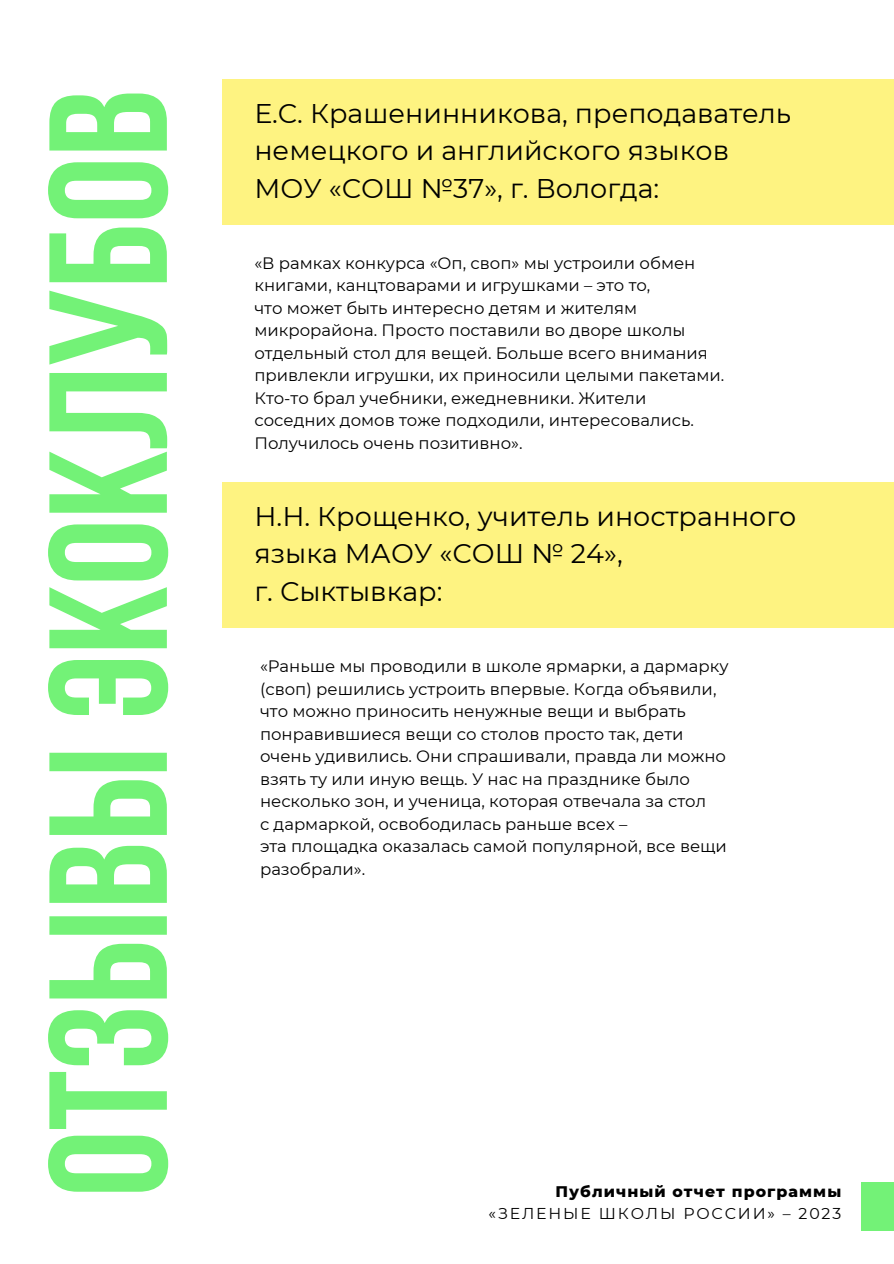
<style>
.page{position:relative;width:894px;height:1264px;background:#fff}
.page>*{position:absolute;margin:0;border:0;box-sizing:border-box;transform-origin:0 0}
.t1{font:167.7px "Bebas Neue Cyrillic";color:#73f277}
.t2{font:27px/37.2px "Montserrat";color:#000}
.t3{font:16.5px/22.5px "Montserrat";color:#000}
.t4{font:15.75px "Montserrat";letter-spacing:.12em;color:#000}
.t5{font:800 15.75px "Montserrat";letter-spacing:.07em;color:#000}
</style>
<div class="page">
<div style="left:222px;top:79px;width:671px;height:146px;background:#fef381"></div>
<div style="left:222px;top:482px;width:671px;height:145px;background:#fef381"></div>
<div style="left:861px;top:1182px;width:32px;height:48px;background:#73f277"></div>
<h1 class="t1" style="left:41px;top:1196px;width:1108px;rotate:-90deg">ОТЗЫВЫЭКОКЛУБОВ</h1>
<h2 class="t2" style="left:254px;top:95px;width:538px">Е.С. Крашенинникова, преподаватель немецкого и английского языков<br>МОУ «СОШ №37», г. Вологда:</h2>
<p class="t3" style="left:254px;top:252px;width:471px">«В рамках конкурса «Оп, своп» мы устроили обмен книгами, канцтоварами и игрушками – это то,<br>что может быть интересно детям и жителям микрорайона. Просто поставили во дворе школы отдельный стол для вещей. Больше всего внимания привлекли игрушки, их приносили целыми пакетами.<br>Кто-то брал учебники, ежедневники. Жители соседних домов тоже подходили, интересовались.<br>Получилось очень позитивно».</p>
<h2 class="t2" style="left:254px;top:498px;width:543px">Н.Н. Крощенко, учитель иностранного языка МАОУ «СОШ № 24»,<br>г. Сыктывкар:</h2>
<p class="t3" style="left:260px;top:655px;width:470px">«Раньше мы проводили в школе ярмарки, а дармарку (своп) решились устроить впервые. Когда объявили, что можно приносить ненужные вещи и выбрать понравившиеся вещи со столов просто так, дети очень удивились. Они спрашивали, правда ли можно взять ту или иную вещь. У нас на празднике было несколько зон, и ученица, которая отвечала за стол<br>с дармаркой, освободилась раньше всех –<br>эта площадка оказалась самой популярной, все вещи разобрали».</p>
<p class="t5" style="left:555px;top:1181px;width:287px">Публичный отчет программы</p>
<p class="t4" style="left:488px;top:1204px;width:354px">«ЗЕЛЕНЫЕ ШКОЛЫ РОССИИ» – 2023</p>
</div>
